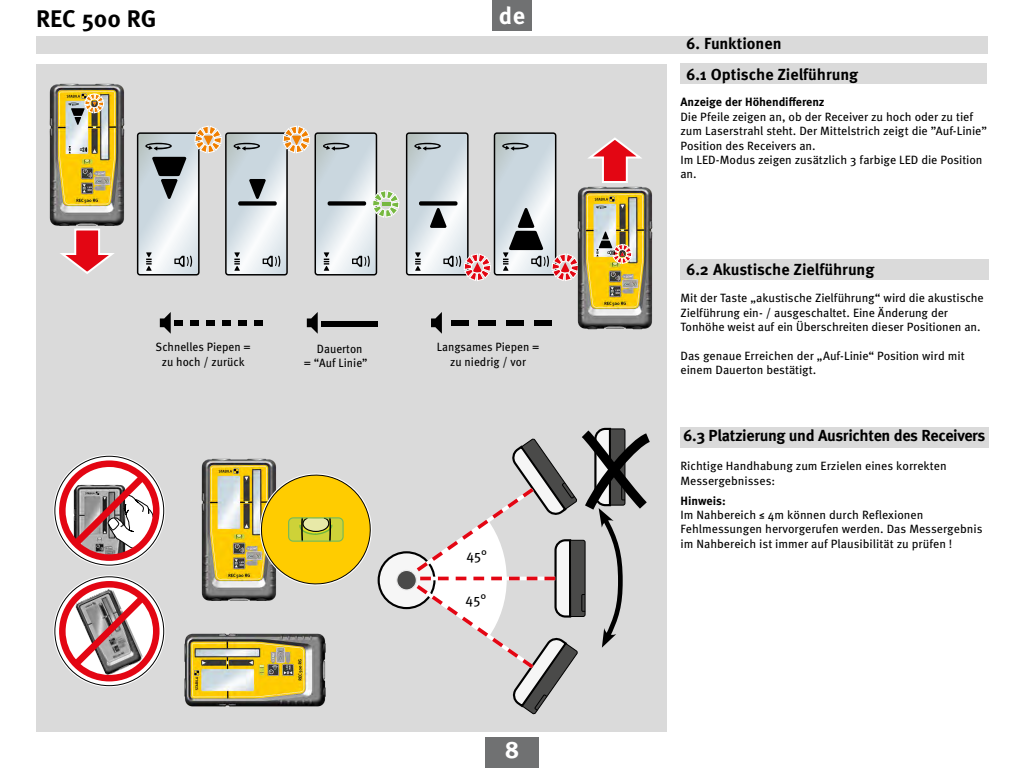
<style>
.page{position:relative;width:1024px;height:768px;background:#fff}
.page>*{position:absolute;margin:0;border:0;box-sizing:border-box;transform-origin:0 0}
.t1{font:700 24px "Meta Pro";letter-spacing:-.01em;color:#000}
.t2{font:700 24px "Meta Pro";color:#fff}
.t3{font:700 16px "Meta Pro";letter-spacing:-.01em;color:#000}
.t4{font:14px "Meta Pro";color:#000}
.t5{font:12px/14.4px "Meta Pro";color:#000}
.t6{font:12px/14.4px "Meta Pro";color:#000;text-align:center;scale:.95 1}
.t7{font:700 12px "Meta Pro";color:#000}
</style>
<div class="page">
<div style="left:485px;top:738px;width:54px;height:30px;background:#707172"></div>
<div style="left:492px;top:0;width:40px;height:30px;background:#707172"></div>
<div style="left:36px;top:64px;width:630px;height:668px;background:#dadada"></div>
<div style="left:379px;top:552px;width:55px;height:56px;background:#f6f6f6;border-radius:50%"></div>
<div style="left:378px;top:551px;width:58px;height:58px;border:2px solid #000;border-radius:50%"></div>
<svg style="left:397px;top:570px;width:19px;height:20px"></svg>
<div style="left:396px;top:570px;width:21px;height:21px;border:1px solid #e9e9e9;border-radius:50%"></div>
<svg style="left:405px;top:427px;width:245px;height:288px"></svg>
<img style="left:202px;top:458px;width:74px;height:143px">
<svg style="left:256px;top:470px;width:116px;height:119px"></svg>
<img style="left:184px;top:633px;width:141px;height:74px">
<svg style="left:53px;top:575px;width:112px;height:112px"></svg>
<svg style="left:59px;top:581px;width:101px;height:100px;background:#cb9598"></svg>
<svg style="left:55px;top:456px;width:109px;height:109px"></svg>
<svg style="left:59px;top:460px;width:101px;height:101px;background:#cb9498"></svg>
<div style="left:680px;top:64px;width:307px;height:20px;background:#dadada"></div>
<div style="left:36px;top:36px;width:951px;height:17px;background:#dadada"></div>
<div style="left:680px;top:259px;width:309px;height:21px;background:#dadada"></div>
<div style="left:680px;top:427px;width:309px;height:21px;background:#dadada"></div>
<svg style="left:60px;top:228px;width:54px;height:46px"></svg>
<svg style="left:431px;top:312px;width:11px;height:22px"></svg>
<div style="left:451px;top:320px;width:17px;height:6px;background:#000"></div>
<div style="left:479px;top:320px;width:17px;height:6px;background:#000"></div>
<div style="left:507px;top:320px;width:17px;height:6px;background:#000"></div>
<div style="left:535px;top:320px;width:17px;height:6px;background:#000"></div>
<svg style="left:160px;top:312px;width:11px;height:22px"></svg>
<div style="left:175px;top:320px;width:8px;height:6px;background:#000"></div>
<div style="left:190px;top:320px;width:9px;height:6px;background:#000"></div>
<div style="left:206px;top:320px;width:9px;height:6px;background:#000"></div>
<div style="left:222px;top:320px;width:9px;height:6px;background:#000"></div>
<div style="left:238px;top:320px;width:9px;height:6px;background:#000"></div>
<div style="left:254px;top:320px;width:9px;height:6px;background:#000"></div>
<svg style="left:307px;top:312px;width:11px;height:22px"></svg>
<div style="left:321px;top:321px;width:57px;height:6px;background:#000"></div>
<img style="left:50px;top:83px;width:75px;height:143px">
<svg style="left:69px;top:146px;width:2px;height:7px"></svg>
<svg style="left:80px;top:147px;width:7px;height:5px"></svg>
<svg style="left:68px;top:93px;width:36px;height:32px"></svg>
<div style="left:137px;top:132px;width:63px;height:144px;border:1px solid #000;border-radius:2px"></div>
<svg style="left:138px;top:125px;width:262px;height:150px"></svg>
<div style="left:406px;top:132px;width:63px;height:144px;border:1px solid #000;border-radius:2px"></div>
<img style="left:577px;top:187px;width:75px;height:142px">
<svg style="left:407px;top:133px;width:235px;height:149px"></svg>
<h1 class="t1" style="left:36px;top:-1px;width:122px">REC 500 RG</h1>
<h1 class="t2" style="left:499px;top:-3px;width:28px">de</h1>
<p class="t6" style="left:156px;top:339px;width:102px">Schnelles Piepen = zu hoch / zurück</p>
<p class="t6" style="left:304px;top:341px;width:69px;text-align:left;text-indent:13px">Dauerton = “Auf Linie”</p>
<p class="t6" style="left:437px;top:339px;width:110px">Langsames Piepen = zu niedrig / vor</p>
<p class="t4" style="left:466px;top:545px;width:22px">45°</p>
<p class="t4" style="left:466px;top:588px;width:22px">45°</p>
<h1 class="t2" style="left:505px;top:731px;width:16px">8</h1>
<h2 class="t3" style="left:686px;top:31px;width:97px">6. Funktionen</h2>
<h2 class="t3" style="left:686px;top:61px;width:174px">6.1 Optische Zielführung</h2>
<p class="t7" style="left:680px;top:93px;width:146px">Anzeige der Höhendifferenz</p>
<p class="t5" style="left:680px;top:109px;width:308px">Die Pfeile zeigen an, ob der Receiver zu hoch oder zu tief zum Laserstrahl steht. Der Mittelstrich zeigt die ”Auf-Linie” Position des Receivers an.<br>Im LED-Modus zeigen zusätzlich 3 farbige LED die Position an.</p>
<h2 class="t3" style="left:686px;top:257px;width:190px">6.2 Akustische Zielführung</h2>
<p class="t5" style="left:680px;top:290px;width:305px">Mit der Taste „akustische Zielführung“ wird die akustische<br>Zielführung ein- / ausgeschaltet. Eine Änderung der<br>Tonhöhe weist auf ein Überschreiten dieser Positionen an.</p>
<p class="t5" style="left:680px;top:348px;width:286px">Das genaue Erreichen der „Auf-Linie“ Position wird mit einem Dauerton bestätigt.</p>
<h2 class="t3" style="left:683px;top:423px;width:304px">6.3 Platzierung und Ausrichten des Receivers</h2>
<p class="t5" style="left:680px;top:458px;width:268px">Richtige Handhabung zum Erzielen eines korrekten<br>Messergebnisses:</p>
<p class="t7" style="left:680px;top:491px;width:47px">Hinweis:</p>
<p class="t5" style="left:680px;top:507px;width:304px">Im Nahbereich ≤ 4m können durch Reflexionen<br>Fehlmessungen hervorgerufen werden. Das Messergebnis im Nahbereich ist immer auf Plausibilität zu prüfen !</p>
</div>
